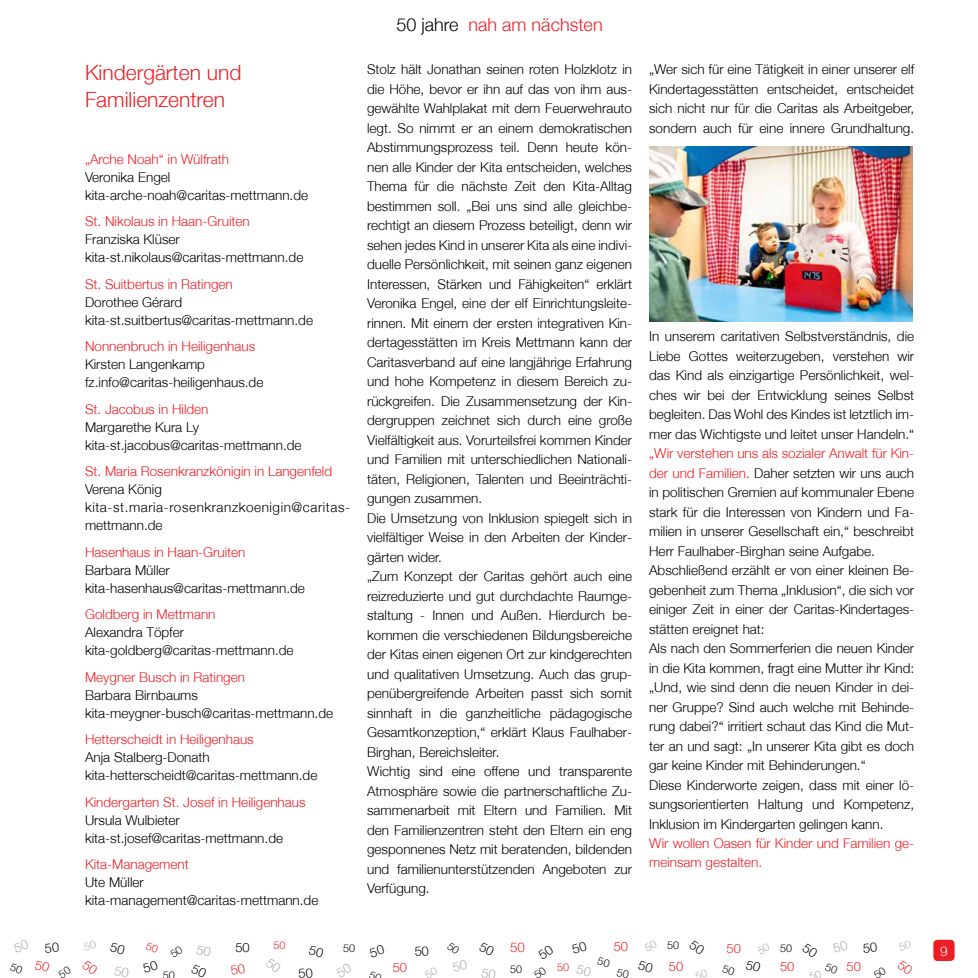
<style>
.page{position:relative;width:978px;height:978px;background:#fff}
.page>*{position:absolute;margin:0;border:0;box-sizing:border-box;transform-origin:0 0}
.t1{font:300 21px/27px "Helvetica Neue";color:#ed1d24}
.t2{font:300 18px "Helvetica Neue";color:#ed1d24}
.t3{font:300 13.5px/19.5px "Helvetica Neue";color:#000}
.t4{font:300 13.5px/19.5px "Helvetica Neue";color:#ed1d24}
.t5{font:300 13.5px/18px "Helvetica Neue";letter-spacing:.04em;color:#000}
.t6{font:300 13.5px "Helvetica Neue";color:#fff}
.t7{font:300 13.35px "Helvetica Neue";color:#ed1d24}
.t8{font:300 12.9px "Helvetica Neue";color:#ed1d24}
.t9{font:300 12.9px "Helvetica Neue";color:#000}
.t10{font:300 10.8px "Helvetica Neue";color:#000}
.t11{font:300 10.8px "Helvetica Neue";color:#ed1d24}
.s1{color:#000}
.s2{color:#ed1d24}
</style>
<div class="page">
<div style="left:933px;top:940px;width:22px;height:21px;background:#ed1d24;border-radius:4px"></div>
<img style="left:649px;top:146px;width:263px;height:176px">
<h1 class="t1" style="left:85px;top:59px;width:158px">Kindergärten und<br>Familienzentren</h1>
<p class="t4" style="left:85px;top:149px;width:146px">„Arche Noah“ in Wülfrath</p>
<p class="t3" style="left:85px;top:168px;width:225px;line-height:18px">Veronika Engel kita-arche-noah@caritas-mettmann.de</p>
<p class="t4" style="left:85px;top:212px;width:166px">St. Nikolaus in Haan-Gruiten</p>
<p class="t3" style="left:85px;top:230px;width:220px;line-height:18px">Franziska Klüser kita-st.nikolaus@caritas-mettmann.de</p>
<p class="t4" style="left:85px;top:274px;width:149px">St. Suitbertus in Ratingen</p>
<p class="t3" style="left:85px;top:293px;width:230px;line-height:18px">Dorothee Gérard kita-st.suitbertus@caritas-mettmann.de</p>
<p class="t4" style="left:85px;top:337px;width:172px">Nonnenbruch in Heiligenhaus</p>
<p class="t3" style="left:85px;top:355px;width:180px;line-height:18px">Kirsten Langenkamp fz.info@caritas-heiligenhaus.de</p>
<p class="t4" style="left:85px;top:399px;width:125px">St. Jacobus in Hilden</p>
<p class="t3" style="left:85px;top:418px;width:218px;line-height:18px">Margarethe Kura Ly kita-st.jacobus@caritas-mettmann.de</p>
<p class="t4" style="left:85px;top:462px;width:249px">St. Maria Rosenkranzkönigin in Langenfeld</p>
<p class="t5" style="left:85px;top:480px;width:267px">Verena König kita-st.maria-rosenkranzkoenigin@caritas&shy;mettmann.de</p>
<p class="t4" style="left:85px;top:542px;width:162px">Hasenhaus in Haan-Gruiten</p>
<p class="t3" style="left:85px;top:561px;width:221px;line-height:18px">Barbara Müller kita-hasenhaus@caritas-mettmann.de</p>
<p class="t4" style="left:85px;top:605px;width:132px">Goldberg in Mettmann</p>
<p class="t3" style="left:85px;top:623px;width:210px;line-height:18px">Alexandra Töpfer kita-goldberg@caritas-mettmann.de</p>
<p class="t4" style="left:85px;top:667px;width:162px">Meygner Busch in Ratingen</p>
<p class="t3" style="left:85px;top:686px;width:250px;line-height:18px">Barbara Birnbaums kita-meygner-busch@caritas-mettmann.de</p>
<p class="t4" style="left:85px;top:730px;width:170px">Hetterscheidt in Heiligenhaus</p>
<p class="t3" style="left:85px;top:748px;width:234px;line-height:18px">Anja Stalberg-Donath kita-hetterscheidt@caritas-mettmann.de</p>
<p class="t4" style="left:85px;top:792px;width:222px">Kindergarten St. Josef in Heiligenhaus</p>
<p class="t3" style="left:85px;top:811px;width:200px;line-height:18px">Ursula Wulbieter kita-st.josef@caritas-mettmann.de</p>
<p class="t4" style="left:85px;top:855px;width:105px">Kita-Management</p>
<p class="t3" style="left:85px;top:873px;width:235px;line-height:18px">Ute Müller kita-management@caritas-mettmann.de</p>
<h2 class="t2" style="left:397px;top:14px;width:208px"><span class="s1">50 jahre</span> nah am nächsten</h2>
<p class="t3" style="left:367px;top:60px;width:267px">Stolz hält Jonathan seinen roten Holzklotz in die Höhe, bevor er ihn auf das von ihm aus&shy;gewählte Wahlplakat mit dem Feuerwehrauto legt. So nimmt er an einem demokratischen Abstimmungsprozess teil. Denn heute kön&shy;nen alle Kinder der Kita entscheiden, welches Thema für die nächste Zeit den Kita-Alltag bestimmen soll. „Bei uns sind alle gleichbe&shy;rechtigt an diesem Prozess beteiligt, denn wir sehen jedes Kind in unserer Kita als eine indivi&shy;duelle Persönlichkeit, mit seinen ganz eigenen Interessen, Stärken und Fähigkeiten“ erklärt Veronika Engel, eine der elf Einrichtungsleite&shy;rinnen. Mit einem der ersten integrativen Kin&shy;dertagesstätten im Kreis Mettmann kann der Caritasverband auf eine langjährige Erfahrung und hohe Kompetenz in diesem Bereich zu&shy;rückgreifen. Die Zusammensetzung der Kin&shy;dergruppen zeichnet sich durch eine große Vielfältigkeit aus. Vorurteilsfrei kommen Kinder und Familien mit unterschiedlichen Nationali&shy;täten, Religionen, Talenten und Beeinträchti&shy;gungen zusammen.<br>Die Umsetzung von Inklusion spiegelt sich in vielfältiger Weise in den Arbeiten der Kinder&shy;gärten wider.<br>„Zum Konzept der Caritas gehört auch eine reizreduzierte und gut durchdachte Raumge&shy;staltung - Innen und Außen. Hierdurch be&shy;kommen die verschiedenen Bildungsbereiche der Kitas einen eigenen Ort zur kindgerechten und qualitativen Umsetzung. Auch das grup&shy;penübergreifende Arbeiten passt sich somit sinnhaft in die ganzheitliche pädagogische Gesamtkonzeption,“ erklärt Klaus Faulhaber-Birghan, Bereichsleiter.<br>Wichtig sind eine offene und transparente Atmosphäre sowie die partnerschaftliche Zu&shy;sammenarbeit mit Eltern und Familien. Mit den Familienzentren steht den Eltern ein eng gesponnenes Netz mit beratenden, bildenden und familienunterstützenden Angeboten zur Verfügung.</p>
<p class="t3" style="left:649px;top:59px;width:267px;text-align:justify">„Wer sich für eine Tätigkeit in einer unserer elf Kindertagesstätten entscheidet, entscheidet sich nicht nur für die Caritas als Arbeitgeber, sondern auch für eine innere Grundhaltung.</p>
<p class="t3" style="left:649px;top:326px;width:267px;text-align:justify">In unserem caritativen Selbstverständnis, die Liebe Gottes weiterzugeben, verstehen wir das Kind als einzigartige Persönlichkeit, wel&shy;ches wir bei der Entwicklung seines Selbst begleiten. Das Wohl des Kindes ist letztlich im&shy;mer das Wichtigste und leitet unser Handeln.“</p>
<p class="t3" style="left:649px;top:443px;width:267px"><span class="s2">„Wir verstehen uns als sozialer Anwalt für Kin&shy;der und Familien.</span> Daher setzten wir uns auch in politischen Gremien auf kommunaler Ebene stark für die Interessen von Kindern und Fa&shy;milien in unserer Gesellschaft ein,“ beschreibt Herr Faulhaber-Birghan seine Aufgabe.<br>Abschließend erzählt er von einer kleinen Be&shy;gebenheit zum Thema „Inklusion“, die sich vor einiger Zeit in einer der Caritas-Kindertages&shy;stätten ereignet hat:<br>Als nach den Sommerferien die neuen Kinder in die Kita kommen, fragt eine Mutter ihr Kind: „Und, wie sind denn die neuen Kinder in dei&shy;ner Gruppe? Sind auch welche mit Behinde&shy;rung dabei?“ irritiert schaut das Kind die Mut&shy;ter an und sagt: „In unserer Kita gibt es doch gar keine Kinder mit Behinderungen.“<br>Diese Kinderworte zeigen, dass mit einer lö&shy;sungsorientierten Haltung und Kompetenz, Inklusion im Kindergarten gelingen kann.</p>
<p class="t4" style="left:649px;top:833px;width:267px">Wir wollen Oasen für Kinder und Familien ge&shy;meinsam gestalten.</p>
<p class="t10" style="left:163px;top:968px;width:13px">50</p>
<p class="t11" style="left:273px;top:939px;width:13px">50</p>
<p class="t10" style="left:667px;top:938px;width:13px">50</p>
<p class="t8" style="left:669px;top:958px;width:16px">50</p>
<p class="t8" style="left:614px;top:938px;width:16px">50</p>
<p class="t7" style="left:510px;top:939px;width:16px">50</p>
<p class="t8" style="left:727px;top:941px;width:16px">50</p>
<p class="t10" style="left:780px;top:941px;width:13px">50</p>
<p class="t8" style="left:780px;top:958px;width:16px">50</p>
<p class="t8" style="left:846px;top:959px;width:16px">50</p>
<p class="t9" style="left:235px;top:939px;width:16px">50</p>
<p class="t10" style="left:343px;top:941px;width:13px">50</p>
<p class="t10" style="left:510px;top:962px;width:13px">50</p>
<p class="t11" style="left:557px;top:960px;width:13px">50</p>
<p class="t8" style="left:393px;top:960px;width:16px">50</p>
<p class="t6" style="left:940px;top:943px;width:9px">9</p>
</div>
